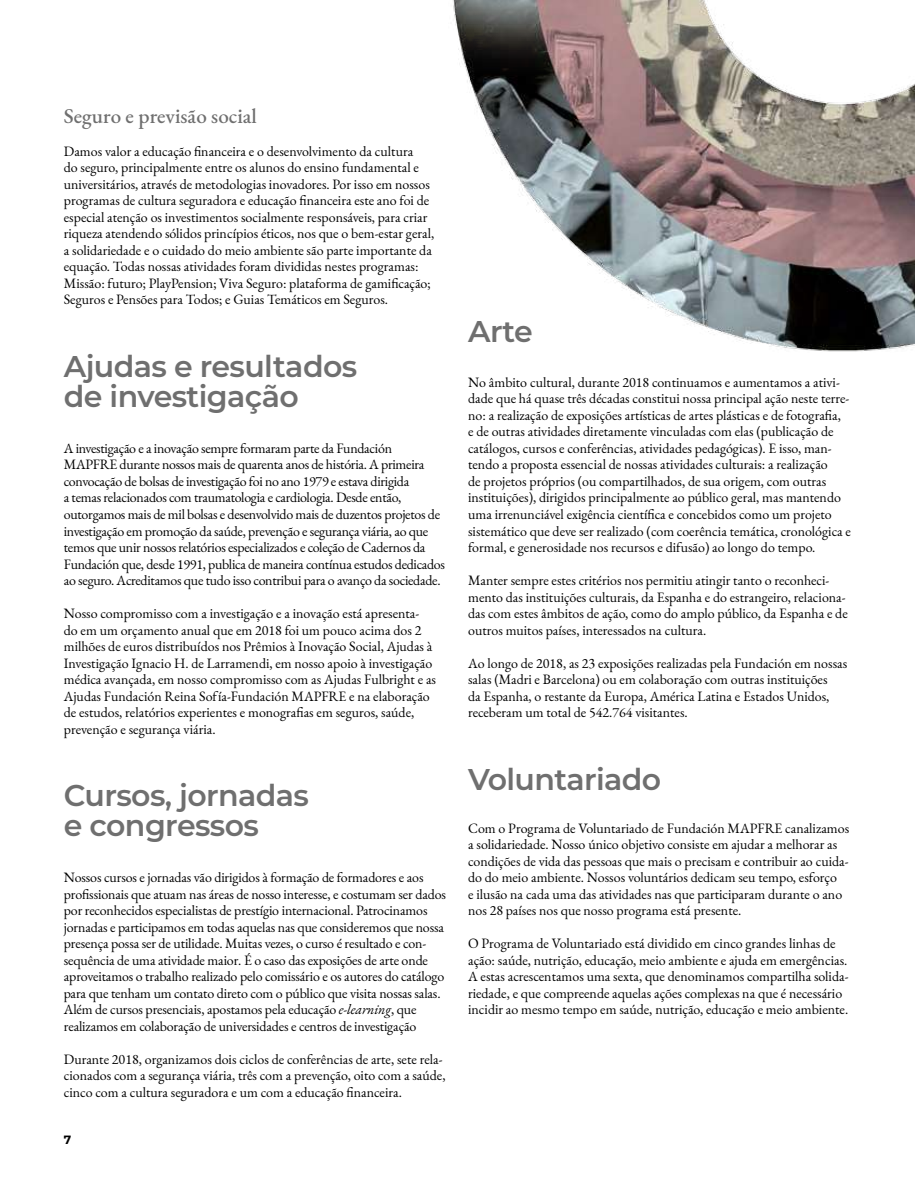
<style>
.page{position:relative;width:915px;height:1191px;background:#fff}
.page>*{position:absolute;margin:0;border:0;box-sizing:border-box;transform-origin:0 0}
.t1{font:600 30px/30px "Montserrat";letter-spacing:-.02em;color:#6f6f6f}
.t2{font:500 21px "EB Garamond";color:#6f6f6f}
.t3{font:13.95px/16.5px "EB Garamond";color:#000}
.t4{font:13.95px/16.5px "EB Garamond";letter-spacing:-.02em;color:#000}
.t5{font:700 12px "Montserrat";color:#000}
.s1{font-style:italic}
</style>
<div class="page">
<img style="left:453px;top:0;width:461px;height:352px">
<h2 class="t2" style="left:64px;top:102px;width:194px">Seguro e previsão social</h2>
<p class="t3" style="left:64px;top:143px;width:372px">Damos valor a educação financeira e o desenvolvimento da cultura<br>do seguro, principalmente entre os alunos do ensino fundamental e universitários, através de metodologias inovadores. Por isso em nossos programas de cultura seguradora e educação financeira este ano foi de especial atenção os investimentos socialmente responsáveis, para criar riqueza atendendo sólidos princípios éticos, nos que o bem-estar geral, a solidariedade e o cuidado do meio ambiente são parte importante da equação. Todas nossas atividades foram divididas nestes programas:<br>Missão: futuro; PlayPension; Viva Seguro: plataforma de gamificação; Seguros e Pensões para Todos; e Guias Temáticos em Seguros.</p>
<h1 class="t1" style="left:64px;top:350px;width:295px">Ajudas e resultados de investigação</h1>
<p class="t4" style="left:64px;top:440px;width:382px">A investigação e a inovação sempre formaram parte da Fundación MAPFRE durante nossos mais de quarenta anos de história. A primeira convocação de bolsas de investigação foi no ano 1979 e estava dirigida<br>a temas relacionados com traumatologia e cardiologia. Desde então, outorgamos mais de mil bolsas e desenvolvido mais de duzentos projetos de investigação em promoção da saúde, prevenção e segurança viária, ao que temos que unir nossos relatórios especializados e coleção de Cadernos da Fundación que, desde 1991, publica de maneira contínua estudos dedicados ao seguro. Acreditamos que tudo isso contribui para o avanço da sociedade.</p>
<p class="t3" style="left:64px;top:605px;width:373px">Nosso compromisso com a investigação e a inovação está apresenta&shy;do em um orçamento anual que em 2018 foi um pouco acima dos 2 milhões de euros distribuídos nos Prêmios à Inovação Social, Ajudas à Investigação Ignacio H. de Larramendi, em nosso apoio à investigação médica avançada, em nosso compromisso com as Ajudas Fulbright e as Ajudas Fundación Reina Sofía-Fundación MAPFRE e na elaboração de estudos, relatórios experientes e monografias em seguros, saúde, prevenção e segurança viária.</p>
<h1 class="t1" style="left:64px;top:779px;width:246px">Cursos, jornadas e congressos</h1>
<p class="t3" style="left:64px;top:869px;width:383px">Nossos cursos e jornadas vão dirigidos à formação de formadores e aos profissionais que atuam nas áreas de nosso interesse, e costumam ser dados por reconhecidos especialistas de prestígio internacional. Patrocinamos jornadas e participamos em todas aquelas nas que consideremos que nossa presença possa ser de utilidade. Muitas vezes, o curso é resultado e con&shy;sequência de uma atividade maior. É o caso das exposições de arte onde aproveitamos o trabalho realizado pelo comissário e os autores do catálogo para que tenham um contato direto com o público que visita nossas salas.<br>Além de cursos presenciais, apostamos pela educação <span class="s1">e-learning</span>, que realizamos em colaboração de universidades e centros de investigação</p>
<p class="t3" style="left:64px;top:1050px;width:383px">Durante 2018, organizamos dois ciclos de conferências de arte, sete rela&shy;cionados com a segurança viária, três com a prevenção, oito com a saúde, cinco com a cultura seguradora e um com a educação financeira.</p>
<p class="t5" style="left:64px;top:1131px;width:9px">7</p>
<h1 class="t1" style="left:468px;top:315px;width:66px">Arte</h1>
<p class="t3" style="left:468px;top:374px;width:384px">No âmbito cultural, durante 2018 continuamos e aumentamos a ativi&shy;dade que há quase três décadas constitui nossa principal ação neste terre&shy;no: a realização de exposições artísticas de artes plásticas e de fotografia,<br>e de outras atividades diretamente vinculadas com elas (publicação de catálogos, cursos e conferências, atividades pedagógicas). E isso, man&shy;tendo a proposta essencial de nossas atividades culturais: a realização<br>de projetos próprios (ou compartilhados, de sua origem, com outras instituições), dirigidos principalmente ao público geral, mas mantendo uma irrenunciável exigência científica e concebidos como um projeto sistemático que deve ser realizado (com coerência temática, cronológica e formal, e generosidade nos recursos e difusão) ao longo do tempo.</p>
<p class="t3" style="left:468px;top:572px;width:381px">Manter sempre estes critérios nos permitiu atingir tanto o reconheci&shy;mento das instituições culturais, da Espanha e do estrangeiro, relaciona&shy;das com estes âmbitos de ação, como do amplo público, da Espanha e de outros muitos países, interessados na cultura.</p>
<p class="t3" style="left:468px;top:654px;width:380px">Ao longo de 2018, as 23 exposições realizadas pela Fundación em nossas salas (Madri e Barcelona) ou em colaboração com outras instituições<br>da Espanha, o restante da Europa, América Latina e Estados Unidos, receberam um total de 542.764 visitantes.</p>
<h1 class="t1" style="left:468px;top:762px;width:194px">Voluntariado</h1>
<p class="t3" style="left:468px;top:819px;width:382px">Com o Programa de Voluntariado de Fundación MAPFRE canalizamos a solidariedade. Nosso único objetivo consiste em ajudar a melhorar as condições de vida das pessoas que mais o precisam e contribuir ao cuida&shy;do do meio ambiente. Nossos voluntários dedicam seu tempo, esforço<br>e ilusão na cada uma das atividades nas que participaram durante o ano nos 28 países nos que nosso programa está presente.</p>
<p class="t3" style="left:468px;top:935px;width:382px">O Programa de Voluntariado está dividido em cinco grandes linhas de ação: saúde, nutrição, educação, meio ambiente e ajuda em emergências.<br>A estas acrescentamos uma sexta, que denominamos compartilha solida&shy;riedade, e que compreende aquelas ações complexas na que é necessário incidir ao mesmo tempo em saúde, nutrição, educação e meio ambiente.</p>
</div>
